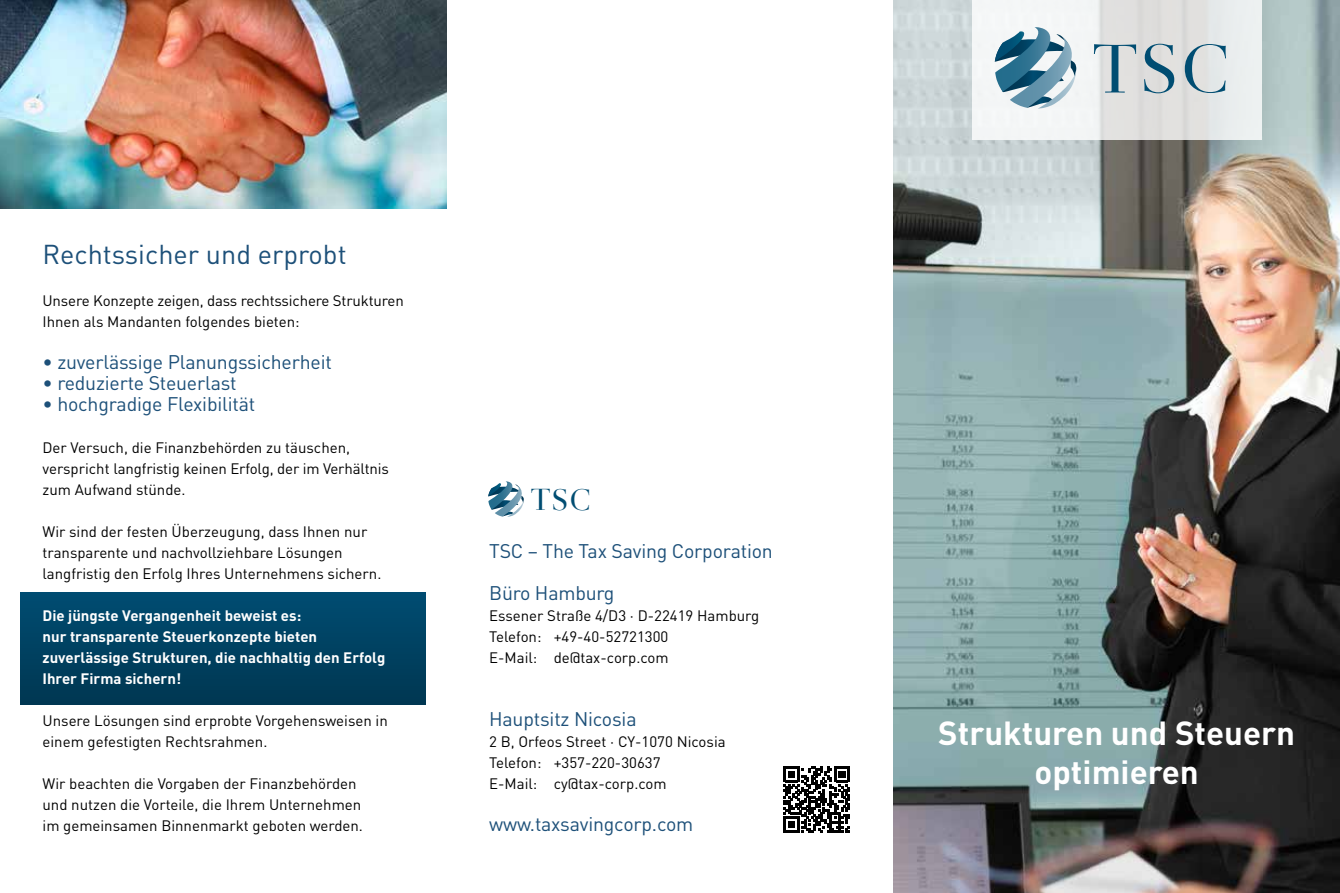
<style>
.page{position:relative;width:1340px;height:893px;background:#fff}
.page>*{position:absolute;margin:0;border:0;box-sizing:border-box;transform-origin:0 0}
.t1{font:300 67.65px "Tiemann";color:#004d72}
.t2{font:700 33px/39.6px "DIN";color:#fff;text-align:center}
.t3{font:300 29.55px "Tiemann";color:#004d72}
.t4{font:27px "DIN";color:#1d5079}
.t5{font:19.5px/42px "DIN";letter-spacing:-.01em;color:#1d5079}
.t6{font:15px/21px "DIN";color:#000}
.t7{font:700 15px/21px "DIN";color:#fff}
</style>
<div class="page">
<div style="left:21px;top:592px;width:405px;height:113px;background:linear-gradient(to bottom,#004c72,#003751)"></div>
<img style="left:893px;top:0;width:446px;height:893px">
<svg style="left:488px;top:481px;width:36px;height:36px"></svg>
<img style="left:0;top:0;width:446px;height:208px">
<svg style="left:783px;top:766px;width:67px;height:67px"></svg>
<svg style="left:972px;top:0;width:289px;height:139px"></svg>
<svg style="left:994px;top:27px;width:87px;height:82px"></svg>
<h3 class="t4" style="left:43px;top:237px;width:305px">Rechtssicher und erprobt</h3>
<p class="t6" style="left:43px;top:290px;width:363px">Unsere Konzepte zeigen, dass rechtssichere Strukturen<br>Ihnen als Mandanten folgendes bieten:</p>
<h3 class="t5" style="left:43px;top:341px;width:291px">• zuverlässige Planungssicherheit</h3>
<h3 class="t5" style="left:43px;top:362px;width:195px">• reduzierte Steuerlast</h3>
<h3 class="t5" style="left:43px;top:383px;width:214px">• hochgradige Flexibilität</h3>
<p class="t6" style="left:43px;top:437px;width:348px">Der Versuch, die Finanzbehörden zu täuschen, verspricht langfristig keinen Erfolg, der im Verhältnis zum Aufwand stünde.</p>
<p class="t6" style="left:43px;top:521px;width:340px">Wir sind der festen Überzeugung, dass Ihnen nur transparente und nachvollziehbare Lösungen langfristig den Erfolg Ihres Unternehmens sichern.</p>
<p class="t7" style="left:43px;top:604px;width:344px">Die jüngste Vergangenheit beweist es:<br>nur transparente Steuerkonzepte bieten zuverlässige Strukturen, die nachhaltig den Erfolg Ihrer Firma sichern!</p>
<p class="t6" style="left:43px;top:710px;width:347px">Unsere Lösungen sind erprobte Vorgehensweisen in einem gefestigten Rechtsrahmen.</p>
<p class="t6" style="left:43px;top:773px;width:322px">Wir beachten die Vorgaben der Finanzbehörden und nutzen die Vorteile, die Ihrem Unternehmen im gemeinsamen Binnenmarkt geboten werden.</p>
<h3 class="t3" style="left:531px;top:482px;width:61px">TSC</h3>
<h3 class="t5" style="left:489px;top:530px;width:285px">TSC – The Tax Saving Corporation<br>Büro Hamburg</h3>
<p class="t6" style="left:489px;top:605px;width:271px">Essener Straße 4/D3 · D-22419 Hamburg<br>Telefon: +49-40-52721300<br>E-Mail: de@tax-corp.com</p>
<h3 class="t5" style="left:489px;top:698px;width:149px">Hauptsitz Nicosia</h3>
<p class="t6" style="left:489px;top:731px;width:238px">2 B, Orfeos Street · CY-1070 Nicosia<br>Telefon: +357-220-30637<br>E-Mail: cy@tax-corp.com</p>
<h3 class="t5" style="left:489px;top:803px;width:206px">www.taxsavingcorp.com</h3>
<h1 class="t1" style="left:1093px;top:28px;width:137px">TSC</h1>
<h2 class="t2" style="left:938px;top:711px;width:358px">Strukturen und Steuern optimieren</h2>
</div>
